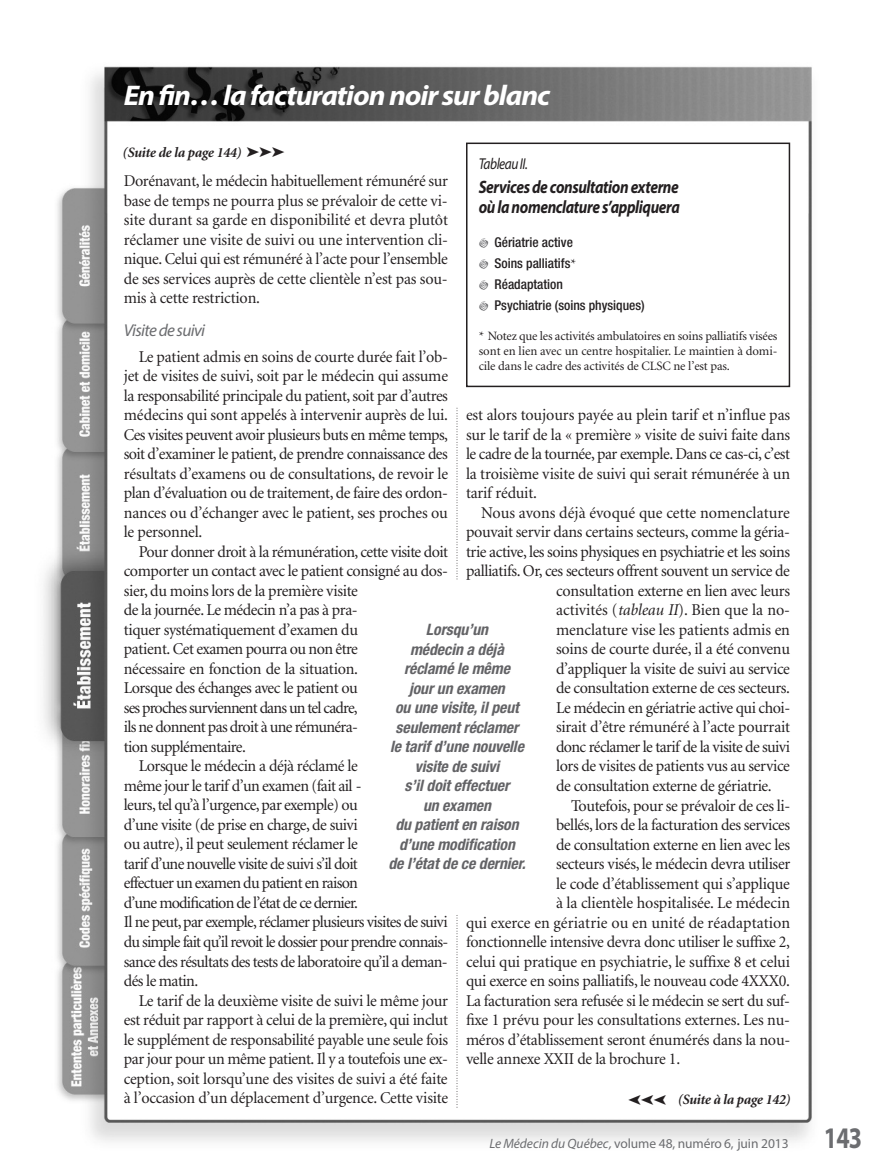
<style>
.page{position:relative;width:878px;height:1175px;background:#fff}
.page>*{position:absolute;margin:0;border:0;box-sizing:border-box;transform-origin:0 0}
.t1{font:700 30px "Myriad Pro";color:#6c6d70;scale:.8 1}
.t2{font:italic 700 28.5px "Myriad Pro";letter-spacing:-.035em;color:#fff;scale:1.05 1}
.t3{font:italic 700 18px/19.5px "Myriad Pro";letter-spacing:-.025em;color:#231f20;scale:.85 1}
.t4{font:italic 17.25px "Myriad Pro";letter-spacing:-.04em;color:#6c6d70}
.t5{font:16.5px/19.5px "Minion";letter-spacing:-.025em;color:#231f20;text-align:justify}
.t6{font:16.5px "Minion";letter-spacing:-.045em;color:#231f20}
.t7{font:16.5px "Minion";letter-spacing:-.005em;color:#231f20}
.t8{font:16.5px "Minion";letter-spacing:-.05em;color:#231f20}
.t9{font:16.5px "Minion";letter-spacing:.005em;color:#231f20}
.t10{font:italic 700 condensed 15.75px/19.5px "Helvetica Neue";letter-spacing:-.005em;color:#636366;text-align:center}
.t11{font:italic 15.75px "Myriad Pro";letter-spacing:-.035em;color:#231f20;scale:.85 1}
.t12{font:italic 700 14.25px "Minion";letter-spacing:-.02em;color:#231f20}
.t13{font:14.25px "Zapf Dingbats";color:#231f20}
.t14{font:500 condensed 13.5px/21px "Helvetica Neue";color:#231f20}
.t15{font:13.5px "Myriad Pro";letter-spacing:-.005em;color:#6c6d70}
.t16{font:12.75px/15px "Minion";letter-spacing:-.01em;color:#231f20;text-align:justify}
.s1{font-family:"Minion";font-weight:400;font-stretch:normal}
.s2{font-style:italic}
</style>
<div class="page">
<img style="left:43px;top:66px;width:769px;height:1076px">
<svg style="left:456px;top:408px;width:1px;height:172px"></svg>
<svg style="left:456px;top:915px;width:1px;height:192px"></svg>
<div style="left:376px;top:592px;width:162px;height:311px;background:#fff"></div>
<div style="left:122px;top:144px;width:320px;height:18px;background:#fff"></div>
<div style="left:466px;top:143px;width:323px;height:243px;background:#fff"></div>
<div style="left:466px;top:142px;width:324px;height:245px;border:2px solid #231f20"></div>
<h2 class="t2" style="left:124px;top:84px;width:407px">En fin… la facturation noir sur blanc</h2>
<p class="t12" style="left:122px;top:147px;width:164px">(Suite de la page 144) ➤➤➤</p>
<p class="t11" style="left:478px;top:158px;width:59px">Tableau II.</p>
<p class="t3" style="left:478px;top:179px;width:238px">Services de consultation externe où la nomenclature s’appliquera</p>
<p class="t14" style="left:494px;top:232px;width:152px">Gériatrie active<br>Soins palliatifs<span class="s1">*<br></span>Réadaptation<br>Psychiatrie (soins physiques)</p>
<p class="t16" style="left:478px;top:330px;width:300px">* Notez que les activités ambulatoires en soins palliatifs visées sont en lien avec un centre hospitalier. Le maintien à domi&shy;cile dans le cadre des activités de CLSC ne l’est pas.</p>
<p class="t5" style="left:124px;top:172px;width:326px">Dorénavant, le médecin habituellement rémunéré sur base de temps ne pourra plus se prévaloir de cette vi&shy;site durant sa garde en disponibilité et devra plutôt réclamer une visite de suivi ou une intervention cli&shy;nique. Celui qui est rémunéré à l’acte pour l’ensemble de ses services auprès de cette clientèle n’est pas sou&shy;mis à cette restriction.</p>
<p class="t4" style="left:124px;top:324px;width:83px">Visite de suivi</p>
<p class="t5" style="left:124px;top:348px;width:326px;text-indent:15px">Le patient admis en soins de courte durée fait l’ob&shy;jet de visites de suivi, soit par le médecin qui assume la responsabilité principale du patient, soit par d’autres médecins qui sont appelés à intervenir auprès de lui.<br>Ces visites peuvent avoir plusieurs buts en même temps, soit d’examiner le patient, de prendre connaissance des résultats d’examens ou de consultations, de revoir le plan d’évaluation ou de traitement, de faire des ordon&shy;nances ou d’échanger avec le patient, ses pro ches ou le personnel.</p>
<p class="t5" style="left:139px;top:543px;width:311px">Pour donner droit à la rémunération, cette visite doit</p>
<p class="t5" style="left:124px;top:562px;width:326px">comporter un contact avec le patient consigné au dos-</p>
<p class="t5" style="left:124px;top:582px;width:236px">sier, du moins lors de la première visite</p>
<p class="t5" style="left:124px;top:601px;width:235px">de la journée. Le médecin n’a pas à pra-</p>
<p class="t5" style="left:124px;top:621px;width:236px">tiquer systématiquement d’examen du</p>
<p class="t5" style="left:124px;top:640px;width:236px">patient. Cet examen pourra ou non être</p>
<p class="t5" style="left:124px;top:660px;width:236px">nécessaire en fonction de la situation.</p>
<p class="t5" style="left:124px;top:679px;width:235px">Lorsque des échanges avec le patient ou</p>
<p class="t8" style="left:124px;top:701px;width:235px">ses proches surviennent dans un tel cadre,</p>
<p class="t6" style="left:124px;top:720px;width:235px">ils ne donnent pas droit à une rémunéra-</p>
<p class="t5" style="left:124px;top:738px;width:124px">tion supplémentaire.</p>
<p class="t5" style="left:139px;top:757px;width:220px">Lorsque le médecin a déjà réclamé le</p>
<p class="t5" style="left:124px;top:777px;width:239px">même jour le tarif d’un examen (fait ail -</p>
<p class="t5" style="left:124px;top:796px;width:236px">leurs, tel qu’à l’urgence, par exemple) ou</p>
<p class="t5" style="left:124px;top:816px;width:235px">d’une visite (de prise en charge, de suivi</p>
<p class="t5" style="left:124px;top:835px;width:235px">ou autre), il peut seulement réclamer le</p>
<p class="t6" style="left:124px;top:857px;width:235px">tarif d’une nouvelle visite de suivi s’il doit</p>
<p class="t6" style="left:124px;top:876px;width:236px">effectuer un examen du patient en raison</p>
<p class="t8" style="left:124px;top:896px;width:236px">d’une modification de l’état de ce dernier.</p>
<p class="t6" style="left:124px;top:915px;width:325px">Il ne peut, par exemple, réclamer plusieurs visites de suivi</p>
<p class="t8" style="left:124px;top:935px;width:326px">du simple fait qu’il revoit le dossier pour prendre connais-</p>
<p class="t5" style="left:124px;top:952px;width:325px">sance des résultats des tests de laboratoire qu’il a deman-</p>
<p class="t5" style="left:124px;top:972px;width:76px">dés le matin.</p>
<p class="t5" style="left:139px;top:991px;width:311px">Le tarif de la deuxième visite de suivi le même jour</p>
<p class="t5" style="left:124px;top:1011px;width:326px">est réduit par rapport à celui de la première, qui inclut</p>
<p class="t5" style="left:124px;top:1030px;width:326px">le supplément de responsabilité payable une seule fois</p>
<p class="t5" style="left:124px;top:1050px;width:326px">par jour pour un même patient. Il y a toutefois une ex-</p>
<p class="t5" style="left:124px;top:1069px;width:325px">ception, soit lorsqu’une des visites de suivi a été faite</p>
<p class="t5" style="left:124px;top:1089px;width:326px">à l’occasion d’un déplacement d’urgence. Cette visite</p>
<p class="t5" style="left:466px;top:406px;width:326px">est alors toujours payée au plein tarif et n’influe pas sur le tarif de la « première » visite de suivi faite dans le cadre de la tournée, par exemple. Dans ce cas-ci, c’est la troisième visite de suivi qui serait rémunérée à un tarif réduit.</p>
<p class="t9" style="left:481px;top:506px;width:310px">Nous avons déjà évoqué que cette nomenclature</p>
<p class="t5" style="left:466px;top:523px;width:325px">pouvait servir dans certains secteurs, comme la géria-</p>
<p class="t5" style="left:466px;top:543px;width:325px">trie active, les soins physiques en psychiatrie et les soins</p>
<p class="t5" style="left:466px;top:562px;width:325px">palliatifs. Or, ces secteurs offrent souvent un service de</p>
<p class="t5" style="left:556px;top:582px;width:236px">consultation externe en lien avec leurs</p>
<p class="t7" style="left:556px;top:603px;width:235px">activités (<span class="s2">tableau II</span>). Bien que la no-</p>
<p class="t7" style="left:556px;top:623px;width:235px">menclature vise les patients admis en</p>
<p class="t5" style="left:556px;top:640px;width:235px">soins de courte durée, il a été convenu</p>
<p class="t5" style="left:556px;top:660px;width:235px">d’appliquer la visite de suivi au service</p>
<p class="t5" style="left:556px;top:679px;width:235px">de consultation externe de ces secteurs.</p>
<p class="t5" style="left:556px;top:699px;width:236px">Le médecin en gériatrie active qui choi-</p>
<p class="t5" style="left:556px;top:718px;width:235px">sirait d’être rémunéré à l’acte pourrait</p>
<p class="t5" style="left:556px;top:738px;width:235px">donc réclamer le tarif de la visite de suivi</p>
<p class="t5" style="left:556px;top:757px;width:235px">lors de visites de patients vus au service</p>
<p class="t5" style="left:556px;top:777px;width:217px">de consultation externe de gériatrie.</p>
<p class="t5" style="left:571px;top:796px;width:221px">Toutefois, pour se prévaloir de ces li-</p>
<p class="t5" style="left:556px;top:816px;width:236px">bellés, lors de la facturation des services</p>
<p class="t5" style="left:556px;top:835px;width:236px">de consultation externe en lien avec les</p>
<p class="t5" style="left:556px;top:855px;width:236px">secteurs visés, le médecin devra utiliser</p>
<p class="t5" style="left:556px;top:874px;width:235px">le code d’établissement qui s’applique</p>
<p class="t7" style="left:556px;top:896px;width:235px">à la clientèle hospitalisée. Le médecin</p>
<p class="t9" style="left:466px;top:915px;width:326px">qui exerce en gériatrie ou en unité de réadaptation</p>
<p class="t5" style="left:466px;top:933px;width:325px">fonctionnelle intensive devra donc utiliser le suffixe 2,</p>
<p class="t7" style="left:466px;top:954px;width:325px">celui qui pratique en psychiatrie, le suffixe 8 et celui</p>
<p class="t5" style="left:466px;top:972px;width:325px">qui exerce en soins palliatifs, le nouveau code 4XXX0.</p>
<p class="t5" style="left:466px;top:991px;width:325px">La facturation sera refusée si le médecin se sert du suf-</p>
<p class="t5" style="left:466px;top:1011px;width:325px">fixe 1 prévu pour les consultations externes. Les nu-</p>
<p class="t5" style="left:466px;top:1030px;width:326px">méros d’établissement seront énumérés dans la nou-</p>
<p class="t5" style="left:466px;top:1050px;width:216px">velle annexe XXII de la brochure 1.</p>
<p class="t10" style="left:388px;top:621px;width:139px">Lorsqu’un<br>médecin a déjà réclamé le même<br>jour un examen<br>ou une visite, il peut seulement réclamer le tarif d’une nouvelle visite de suivi<br>s’il doit effectuer<br>un examen<br>du patient en raison d’une modification<br>de l’état de ce dernier.</p>
<p class="t12" style="left:677px;top:1093px;width:114px">(Suite à la page 142)</p>
<p class="t13" style="left:666px;top:1107px;width:40px;rotate:-180deg">➤➤➤</p>
<p class="t15" style="left:489px;top:1138px;width:301px"><span class="s2">Le Médecin du Québec,</span> volume 48, numéro 6, juin 2013</p>
<h1 class="t1" style="left:823px;top:1126px;width:49px">143</h1>
</div>
